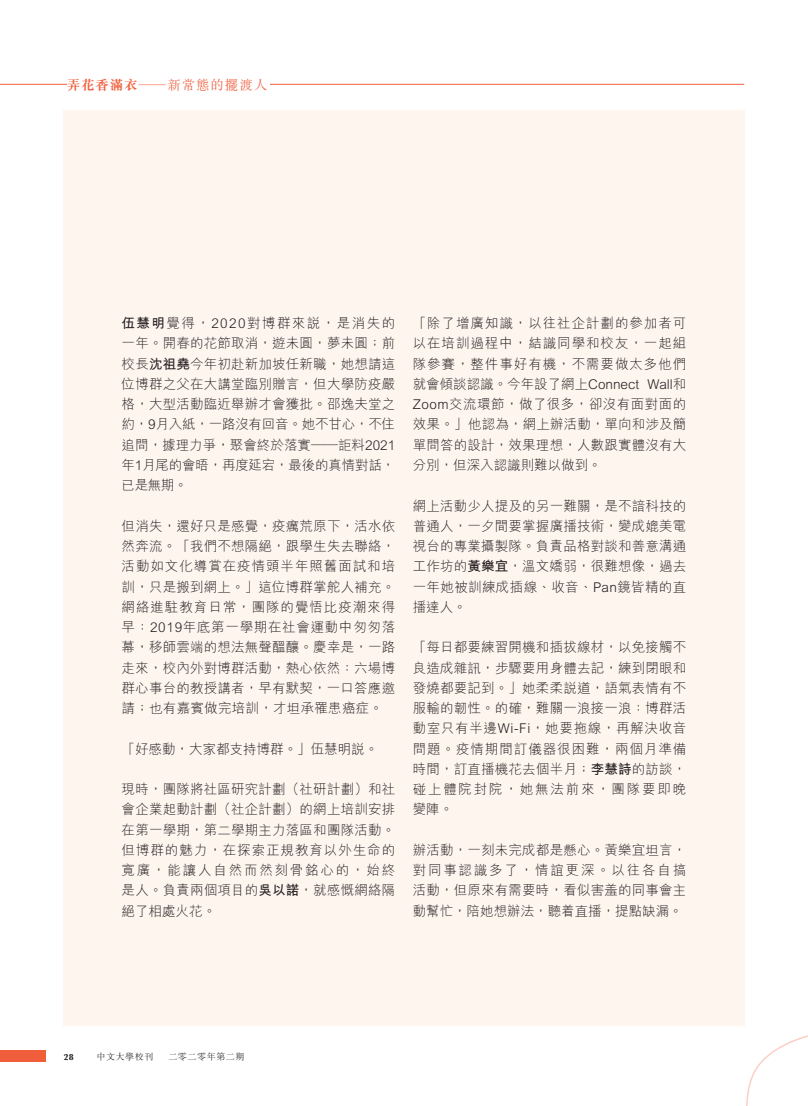
<style>
.page{position:relative;width:808px;height:1106px;background:#fff}
.page>*{position:absolute;margin:0;border:0;box-sizing:border-box;transform-origin:0 0}
._1_Text__C{font:300 13.5px/20.2px "M Hei HK";letter-spacing:.015em;color:#231f20;text-align:justify}
.t1{font:300 13.5px "M Sung HK";letter-spacing:.065em;color:#f15e3c;scale:2 1}
.t2{font:300 9px "M Sung HK";letter-spacing:.065em;color:#231f20}
.t3{font:700 9px "M Sung HK";color:#231f20}
.s1{font-weight:700}
</style>
<div class="page">
<div style="left:0;top:1050px;width:46px;height:11px;background:#f15e3c"></div>
<div style="left:63px;top:111px;width:681px;height:915px;background:#fef5ef"></div>
<hr style="left:0;top:84px;width:744px;height:1px;background:#f15e3c">
<svg style="left:744px;top:858px;width:64px;height:248px"></svg>
<div style="left:67px;top:68px;width:202px;height:22px;background:#fff"></div>
<p class="t1" style="left:67px;top:75px;width:102px"><span class="s1">弄花香滿衣</span>—新常態的擺渡人</p>
<p class="_1_Text__C" style="left:122px;top:312px;width:275px"><span class="s1">伍慧明</span>覺得，2020對博群來說，是消失的一年。開春的花節取消，遊未圓，夢未圓；前校長<span class="s1">沈祖堯</span>今年初赴新加坡任新職，她想請這位博群之父在大講堂臨別贈言，但大學防疫嚴格，大型活動臨近舉辦才會獲批。邵逸夫堂之約，9月入紙，一路沒有回音。她不甘心，不住追問，據理力爭，聚會終於落實——詎料2021年1月尾的會晤，再度延宕，最後的真情對話，已是無期。</p>
<p class="_1_Text__C" style="left:122px;top:515px;width:275px">但消失，還好只是感覺，疫癘荒原下，活水依然奔流。「我們不想隔絕，跟學生失去聯絡，活動如文化導賞在疫情頭半年照舊面試和培訓，只是搬到網上。」這位博群掌舵人補充。網絡進駐教育日常，團隊的覺悟比疫潮來得早：2019年底第一學期在社會運動中匆匆落幕，移師雲端的想法無聲醞釀。慶幸是，一路走來，校內外對博群活動，熱心依然：六場博群心事台的教授講者，早有默契，一口答應邀請；也有嘉賓做完培訓，才坦承罹患癌症。</p>
<p class="_1_Text__C" style="left:122px;top:738px;width:258px">「好感動，大家都支持博群。」伍慧明說。</p>
<p class="_1_Text__C" style="left:122px;top:778px;width:275px">現時，團隊將社區研究計劃（社研計劃）和社會企業起動計劃（社企計劃）的網上培訓安排在第一學期，第二學期主力落區和團隊活動。但博群的魅力，在探索正規教育以外生命的寬廣，能讓人自然而然刻骨銘心的，始終是人。負責兩個項目的<span class="s1">吳以諾</span>，就感慨網絡隔絕了相處火花。</p>
<p class="_1_Text__C" style="left:413px;top:312px;width:275px">「除了增廣知識，以往社企計劃的參加者可以在培訓過程中，結識同學和校友，一起組隊參賽，整件事好有機，不需要做太多他們就會傾談認識。今年設了網上Connect Wall和Zoom交流環節，做了很多，卻沒有面對面的效果。」他認為，網上辦活動，單向和涉及簡單問答的設計，效果理想，人數跟實體沒有大分別，但深入認識則難以做到。</p>
<p class="_1_Text__C" style="left:413px;top:495px;width:275px">網上活動少人提及的另一難關，是不諳科技的普通人，一夕間要掌握廣播技術，變成媲美電視台的專業攝製隊。負責品格對談和善意溝通工作坊的<span class="s1">黃樂宜</span>，溫文嬌弱，很難想像，過去一年她被訓練成插線、收音、Pan鏡皆精的直播達人。</p>
<p class="_1_Text__C" style="left:413px;top:636px;width:275px">「每日都要練習開機和插拔線材，以免接觸不良造成雜訊，步驟要用身體去記，練到閉眼和發燒都要記到。」她柔柔說道，語氣表情有不服輸的韌性。的確，難關一浪接一浪：博群活動室只有半邊Wi-Fi，她要拖線，再解決收音問題。疫情期間訂儀器很困難，兩個月準備時間，訂直播機花去個半月；<span class="s1">李慧詩</span>的訪談，碰上體院封院，她無法前來，團隊要即晚變陣。</p>
<p class="_1_Text__C" style="left:413px;top:839px;width:275px">辦活動，一刻未完成都是懸心。黃樂宜坦言，對同事認識多了，情誼更深。以往各自搞活動，但原來有需要時，看似害羞的同事會主動幫忙，陪她想辦法，聽着直播，提點缺漏。</p>
<p class="t3" style="left:64px;top:1050px;width:11px">28</p>
<p class="t2" style="left:97px;top:1050px;width:58px">中文大學校刊</p>
<p class="t2" style="left:168px;top:1050px;width:78px">二零二零年第二期</p>
</div>
